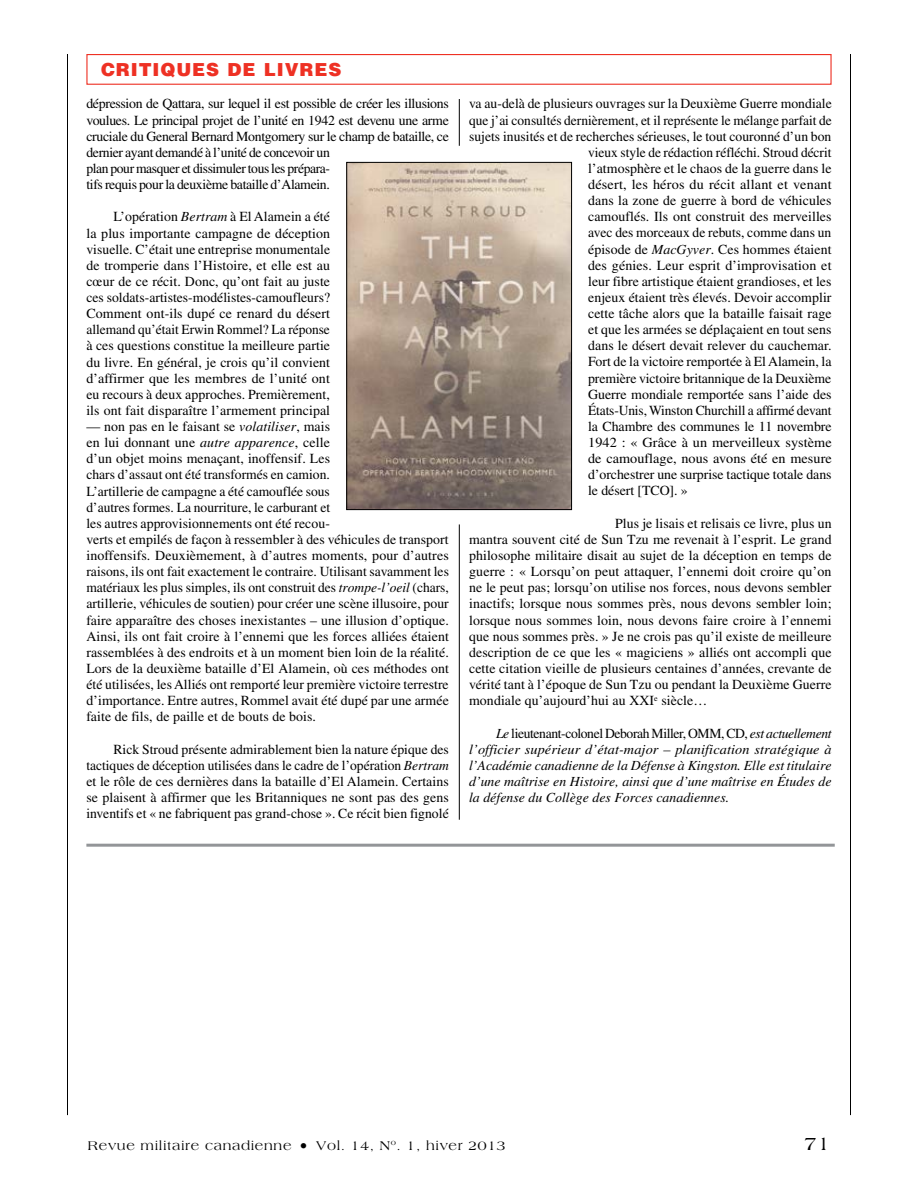
<style>
.page{position:relative;width:918px;height:1188px;background:#fff}
.page>*{position:absolute;margin:0;border:0;box-sizing:border-box;transform-origin:0 0}
.t1{font:19.5px "Americana Std";color:#000}
.t2{font:900 18px "Helvetica LT Std";letter-spacing:.05em;color:#ee3124}
.t3{font:13.8px/16.2px "Times LT Std";color:#000;text-align:justify}
.t4{font:13.8px/16.2px "Times LT Std";letter-spacing:-.025em;color:#000}
.t5{font:italic 13.8px/16px "Times LT Std";color:#000;text-align:justify}
.t6{font:13.5px "Americana Std";letter-spacing:.05em;color:#000}
.s1{font-style:italic}
.s2{font-style:normal}
.s3{font-size:16.5px}
</style>
<div class="page">
<hr style="left:850px;top:54px;width:1px;height:1061px;background:#000">
<hr style="left:67px;top:54px;width:1px;height:1061px;background:#000">
<div style="left:86px;top:54px;width:746px;height:31px;border:1px solid #ee3124"></div>
<hr style="left:459px;top:99px;width:1px;height:47px;background:#000">
<hr style="left:459px;top:524px;width:1px;height:296px;background:#000">
<img style="left:348px;top:164px;width:222px;height:344px">
<div style="left:346px;top:162px;width:226px;height:348px;border:1px solid #000"></div>
<hr style="left:86px;top:844px;width:749px;height:3px;background:#939598">
<h2 class="t2" style="left:101px;top:58px;width:242px">Critiques de livres</h2>
<p class="t4" style="left:86px;top:96px;width:364px">dépression de Qattara, sur lequel il est possible de créer les illusions voulues. Le principal projet de l’unité en 1942 est devenu une arme cruciale du General Bernard Montgomery sur le champ de bataille, ce dernier ayant demandé à l’unité de concevoir un<br>plan pour masquer et dissimuler tous les prépara-<br>tifs requis pour la deuxième bataille d’Alamein.</p>
<p class="t3" style="left:86px;top:209px;width:245px;text-indent:27px">L’opération <span class="s1">Bertram</span> à El Alamein a été la plus importante campagne de déception visuelle. C’était une entreprise monumentale de tromperie dans l’Histoire, et elle est au cœur de ce récit. Donc, qu’ont fait au juste ces soldats‑artistes‑modélistes‑camoufleurs?<br>Comment ont-ils dupé ce renard du désert allemand qu’était Erwin Rommel? La réponse à ces questions constitue la meilleure partie du livre. En général, je crois qu’il convient d’affirmer que les membres de l’unité ont eu recours à deux approches. Premièrement, ils ont fait disparaître l’armement principal</p>
<p class="t3" style="left:86px;top:418px;width:364px;text-align:left">— non pas en le faisant se <span class="s1">volatiliser</span>, mais<br>en lui donnant une <span class="s1">autre apparence</span>, celle<br>d’un objet moins menaçant, inoffensif. Les<br>chars d’assaut ont été transformés en camion.<br>L’artillerie de campagne a été camouflée sous<br>d’autres formes. La nourriture, le carburant et<br>les autres approvisionnements ont été recou-<br>verts et empilés de façon à ressembler à des véhicules de transport inoffensifs. Deuxièmement, à d’autres moments, pour d’autres raisons, ils ont fait exactement le contraire. Utilisant savamment les matériaux les plus simples, ils ont construit des <span class="s1">trompe-l’oeil</span> (chars, artillerie, véhicules de soutien) pour créer une scène illusoire, pour faire apparaître des choses inexistantes – une illusion d’optique.<br>Ainsi, ils ont fait croire à l’ennemi que les forces alliées étaient rassemblées à des endroits et à un moment bien loin de la réalité.<br>Lors de la deuxième bataille d’El Alamein, où ces méthodes ont été utilisées, les Alliés ont remporté leur première victoire terrestre d’importance. Entre autres, Rommel avait été dupé par une armée faite de fils, de paille et de bouts de bois.</p>
<p class="t3" style="left:86px;top:741px;width:364px;text-indent:27px">Rick Stroud présente admirablement bien la nature épique des tactiques de déception utilisées dans le cadre de l’opération <span class="s1">Bertram </span>et le rôle de ces dernières dans la bataille d’El Alamein. Certains se plaisent à affirmer que les Britanniques ne sont pas des gens inventifs et « ne fabriquent pas grand‑chose ». Ce récit bien fignolé</p>
<p class="t3" style="left:469px;top:96px;width:364px">va au-delà de plusieurs ouvrages sur la Deuxième Guerre mondiale</p>
<p class="t3" style="left:469px;top:112px;width:364px">que j’ai consultés dernièrement, et il représente le mélange parfait de</p>
<p class="t3" style="left:469px;top:128px;width:364px">sujets inusités et de recherches sérieuses, le tout couronné d’un bon</p>
<p class="t3" style="left:588px;top:144px;width:245px">vieux style de rédaction réfléchi. Stroud décrit</p>
<p class="t3" style="left:588px;top:160px;width:245px">l’atmosphère et le chaos de la guerre dans le</p>
<p class="t3" style="left:588px;top:176px;width:245px">désert, les héros du récit allant et venant</p>
<p class="t3" style="left:588px;top:192px;width:245px">dans la zone de guerre à bord de véhicules</p>
<p class="t3" style="left:588px;top:209px;width:245px">camouflés. Ils ont construit des merveilles</p>
<p class="t3" style="left:588px;top:225px;width:245px">avec des morceaux de rebuts, comme dans un</p>
<p class="t3" style="left:588px;top:241px;width:245px">épisode de <span class="s1">MacGyver</span>. Ces hommes étaient</p>
<p class="t3" style="left:588px;top:257px;width:245px">des génies. Leur esprit d’improvisation et</p>
<p class="t3" style="left:588px;top:273px;width:245px">leur fibre artistique étaient grandioses, et les</p>
<p class="t3" style="left:588px;top:289px;width:245px">enjeux étaient très élevés. Devoir accomplir</p>
<p class="t3" style="left:588px;top:305px;width:245px">cette tâche alors que la bataille faisait rage</p>
<p class="t3" style="left:588px;top:321px;width:245px">et que les armées se déplaçaient en tout sens</p>
<p class="t3" style="left:588px;top:338px;width:245px">dans le désert devait relever du cauchemar.</p>
<p class="t3" style="left:588px;top:354px;width:245px">Fort de la victoire remportée à El Alamein, la</p>
<p class="t3" style="left:588px;top:370px;width:245px">première victoire britannique de la Deuxième</p>
<p class="t3" style="left:588px;top:386px;width:245px">Guerre mondiale remportée sans l’aide des</p>
<p class="t3" style="left:588px;top:402px;width:245px">États-Unis, Winston Churchill a affirmé devant</p>
<p class="t3" style="left:588px;top:418px;width:245px">la Chambre des communes le 11 novembre</p>
<p class="t3" style="left:588px;top:434px;width:245px">1942 : « Grâce à un merveilleux système</p>
<p class="t3" style="left:588px;top:450px;width:245px">de camouflage, nous avons été en mesure</p>
<p class="t3" style="left:588px;top:467px;width:245px">d’orchestrer une surprise tactique totale dans</p>
<p class="t3" style="left:588px;top:483px;width:101px">le désert [TCO]. »</p>
<p class="t3" style="left:469px;top:515px;width:364px;text-indent:146px">Plus je lisais et relisais ce livre, plus un mantra souvent cité de Sun Tzu me revenait à l’esprit. Le grand philosophe militaire disait au sujet de la déception en temps de guerre : « Lorsqu’on peut attaquer, l’ennemi doit croire qu’on ne le peut pas; lorsqu’on utilise nos forces, nous devons sembler inactifs; lorsque nous sommes près, nous devons sembler loin; lorsque nous sommes loin, nous devons faire croire à l’ennemi que nous sommes près. » Je ne crois pas qu’il existe de meilleure description de ce que les « magiciens » alliés ont accompli que cette citation vieille de plusieurs centaines d’années, crevante de vérité tant à l’époque de Sun Tzu ou pendant la Deuxième Guerre mondiale qu’aujourd’hui au XXI<sup>e</sup> siècle…</p>
<p class="t5" style="left:469px;top:725px;width:364px;text-indent:27px">Le <span class="s2">lieutenant-colonel Deborah Miller, OMM, CD,</span> est actuellement l’officier supérieur d’état-major – planification stratégique à l’Académie canadienne de la Défense à Kingston. Elle est titulaire d’une maîtrise en Histoire, ainsi que d’une maîtrise en Études de la défense du Collège des Forces canadiennes.</p>
<p class="t6" style="left:88px;top:1138px;width:419px">Revue militaire canadienne <span class="s3">•</span> Vol. 14, N<sup>o</sup>. 1, hiver 2013</p>
<h1 class="t1" style="left:804px;top:1132px;width:28px">71</h1>
</div>
